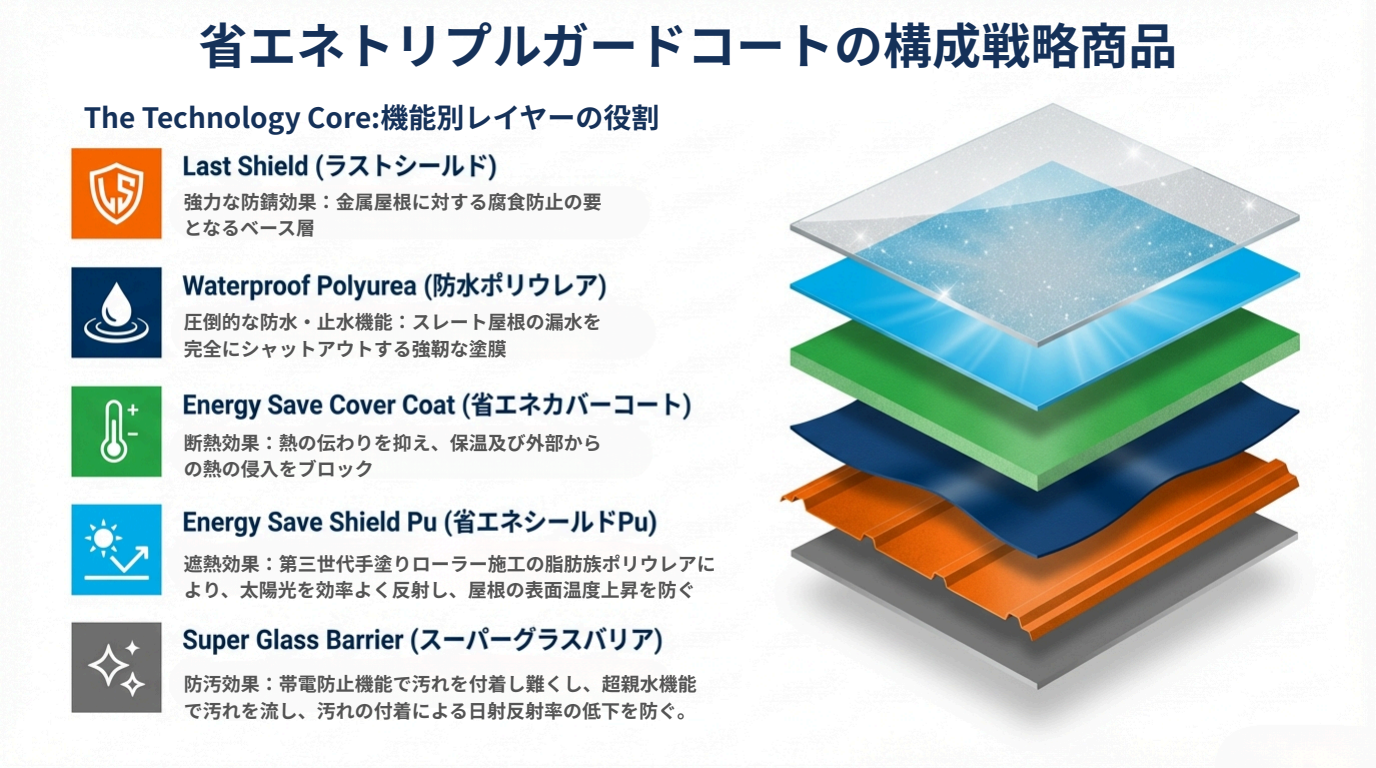
<style>
.page{position:relative;width:1376px;height:768px;background:#fff}
.page>*{position:absolute;margin:0;border:0;box-sizing:border-box;transform-origin:0 0}
.t1{font:700 49px "Source Han Sans JP";color:#153159}
.t2{font:700 28px "Source Han Sans JP";color:#153159}
.t3{font:700 19px/26.2px "Source Han Sans JP";color:#545454}
</style>
<div class="page">
<img style="left:69px;top:102px;width:1233px;height:636px">
<h1 class="t1" style="left:199px;top:7px;width:980px">省エネトリプルガードコートの構成戦略商品</h1>
<h2 class="t2" style="left:84px;top:96px;width:577px">The Technology Core:機能別レイヤーの役割</h2>
<p class="t3" style="left:184px;top:188px;width:419px">強力な防錆効果：金属屋根に対する腐食防止の要となるベース層</p>
<p class="t3" style="left:184px;top:308px;width:419px">圧倒的な防水・止水機能：スレート屋根の漏水を完全にシャットアウトする強靭な塗膜</p>
<p class="t3" style="left:184px;top:429px;width:419px">断熱効果：熱の伝わりを抑え、保温及び外部からの熱の侵入をブロック</p>
<p class="t3" style="left:184px;top:550px;width:533px">遮熱効果：第三世代手塗りローラー施工の脂肪族ポリウレアにより、太陽光を効率よく反射し、屋根の表面温度上昇を防ぐ</p>
<p class="t3" style="left:184px;top:670px;width:514px">防汚効果：帯電防止機能で汚れを付着し難くし、超親水機能で汚れを流し、汚れの付着による日射反射率の低下を防ぐ。</p>
</div>
